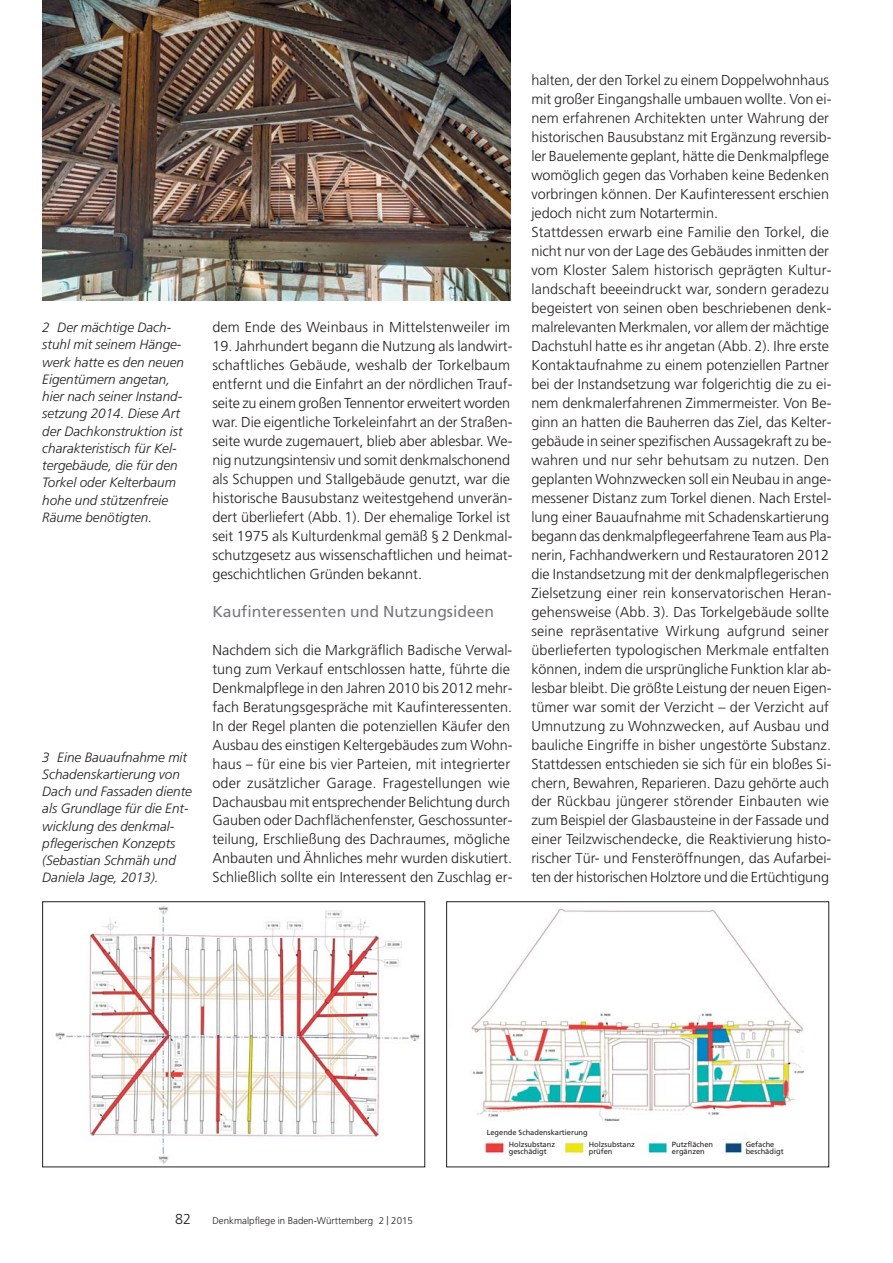
<style>
.page{position:relative;width:893px;height:1263px;background:#fff}
.page>*{position:absolute;margin:0;border:0;box-sizing:border-box;transform-origin:0 0}
.t1{font:15.75px "Frutiger";color:#77787b}
.t2{font:300 14.4px/19px "Frutiger";color:#231f20}
.t3{font:italic 300 13.5px/17.2px "Frutiger";color:#231f20}
.t4{font:300 9.75px "Frutiger";color:#231f20}
.t5{font:7.5px/11.7px "Frutiger";color:#231f20}
.s1{font-size:12px}
</style>
<div class="page">
<img style="left:470px;top:908px;width:334px;height:248px">
<div style="left:446px;top:901px;width:383px;height:266px;border:1px solid #231f20"></div>
<img style="left:55px;top:906px;width:365px;height:259px">
<div style="left:42px;top:901px;width:383px;height:266px;border:1px solid #231f20"></div>
<img style="left:42px;top:0;width:468px;height:301px">
<p class="t3" style="left:42px;top:320px;width:143px">2 Der mächtige Dach&shy;stuhl mit seinem Hänge&shy;werk hatte es den neuen<br>Eigentümern angetan, hier nach seiner Instand&shy;setzung 2014. Diese Art der Dachkonstruktion ist charakteristisch für Kel&shy;tergebäude, die für den<br>Torkel oder Kelterbaum hohe und stützenfreie<br>Räume benötigten.</p>
<p class="t3" style="left:42px;top:749px;width:151px">3 Eine Bauaufnahme mit<br>Schadenskartierung von<br>Dach und Fassaden diente als Grundlage für die Ent&shy;wicklung des denkmal&shy;pflegerischen Konzepts (Sebastian Schmäh und<br>Daniela Jage, 2013).</p>
<p class="t2" style="left:212px;top:319px;width:299px">dem Ende des Weinbaus in Mittelstenweiler im</p>
<p class="t2" style="left:212px;top:337px;width:302px">19. Jahrhundert begann die Nutzung als landwirt - schaftliches Gebäude, weshalb der Torkelbaum entfernt und die Einfahrt an der nördlichen Trauf&shy;seite zu einem großen Tennentor erweitert worden war. Die eigentliche Torkeleinfahrt an der Straßen - seite wurde zugemauert, blieb aber ablesbar. We&shy;nig nutzungsintensiv und somit denkmalschonend als Schuppen und Stallgebäude genutzt, war die historische Bausubstanz weitestgehend unverän&shy;dert überliefert (Abb. 1). Der ehemalige Torkel ist seit 1975 als Kulturdenkmal gemäß § 2 Denkmal&shy;schutzgesetz aus wissenschaftlichen und heimat&shy;geschichtlichen Gründen bekannt.</p>
<p class="t1" style="left:212px;top:605px;width:283px">Kaufinteressenten und Nutzungsideen</p>
<p class="t2" style="left:212px;top:641px;width:302px">Nachdem sich die Markgräflich Badische Verwal&shy;tung zum Verkauf entschlossen hatte, führte die Denkmalpflege in den Jahren 2010 bis 2012 mehr&shy;fach Beratungsgespräche mit Kaufinteressenten.<br>In der Regel planten die potenziellen Käufer den Ausbau des einstigen Keltergebäudes zum Wohn&shy;haus – für eine bis vier Parteien, mit integrierter oder zusätzlicher Garage. Fragestellungen wie Dachausbau mit entsprechender Belichtung durch Gauben oder Dachflächenfenster, Geschossunter - teilung, Erschließung des Dachraumes, mögliche Anbauten und Ähnliches mehr wurden diskutiert.<br>Schließlich sollte ein Interessent den Zuschlag er-</p>
<p class="t2" style="left:531px;top:72px;width:302px">halten, der den Torkel zu einem Doppelwohnhaus mit großer Eingangshalle umbauen wollte. Von ei&shy;nem erfahrenen Architekten unter Wahrung der historischen Bausubstanz mit Ergänzung reversib&shy;ler Bauelemente geplant, hätte die Denkmalpflege womöglich gegen das Vorhaben keine Bedenken vorbringen können. Der Kaufinteressent erschien jedoch nicht zum Notartermin.<br>Stattdessen erwarb eine Familie den Torkel, die nicht nur von der Lage des Gebäudes inmitten der vom Kloster Salem historisch geprägten Kultur&shy;landschaft beeeindruckt war, sondern geradezu begeistert von seinen oben beschriebenen denk&shy;malrelevanten Merkmalen, vor allem der mächtige Dachstuhl hatte es ihr angetan (Abb. 2). Ihre erste Kontaktaufnahme zu einem potenziellen Partner bei der Instandsetzung war folgerichtig die zu ei&shy;nem denkmalerfahrenen Zimmermeister. Von Be&shy;ginn an hatten die Bauherren das Ziel, das Kelter&shy;gebäude in seiner spezifischen Aussagekraft zu be&shy;wahren und nur sehr behutsam zu nutzen. Den geplanten Wohnzwecken soll ein Neubau in ange - messener Distanz zum Torkel dienen. Nach Erstel&shy;lung einer Bauaufnahme mit Schadenskartierung begann das denkmalpflegeerfahrene Team aus Pla&shy;nerin, Fachhandwerkern und Restauratoren 2012 die Instandsetzung mit der denkmalpflegerischen Zielsetzung einer rein konservatorischen Heran&shy;gehensweise (Abb. 3). Das Torkelgebäude sollte seine repräsentative Wirkung aufgrund seiner überlieferten typologischen Merkmale entfalten können, indem die ursprüngliche Funktion klar ab&shy;lesbar bleibt. Die größte Leistung der neuen Eigen - tümer war somit der Verzicht – der Verzicht auf Umnutzung zu Wohnzwecken, auf Ausbau und bauliche Eingriffe in bisher ungestörte Substanz.<br>Stattdessen entschieden sie sich für ein bloßes Si&shy;chern, Bewahren, Reparieren. Dazu gehörte auch der Rückbau jüngerer störender Einbauten wie zum Beispiel der Glasbausteine in der Fassade und einer Teilzwischendecke, die Reaktivierung histo&shy;rischer Tür- und Fensteröffnungen, das Aufarbei&shy;ten der historischen Holztore und die Ertüchtigung</p>
<p class="t2" style="left:175px;top:1211px;width:18px">82</p>
<p class="t4" style="left:212px;top:1217px;width:202px">Denkmalpflege in Baden-Württemberg 2 <span class="s1">|</span> 2015</p>
<p class="t5" style="left:509px;top:1127px;width:80px;text-indent:-22px">Legende Schadenskartierung<br>Holzsubstanz</p>
<p class="t5" style="left:589px;top:1139px;width:48px">Holzsubstanz</p>
<p class="t5" style="left:672px;top:1139px;width:43px">Putzflächen</p>
<p class="t5" style="left:746px;top:1139px;width:30px">Gefache</p>
<p class="t5" style="left:509px;top:1146px;width:39px">geschädigt</p>
<p class="t5" style="left:589px;top:1146px;width:25px">prüfen</p>
<p class="t5" style="left:672px;top:1146px;width:34px">ergänzen</p>
<p class="t5" style="left:746px;top:1146px;width:39px">beschädigt</p>
</div>
